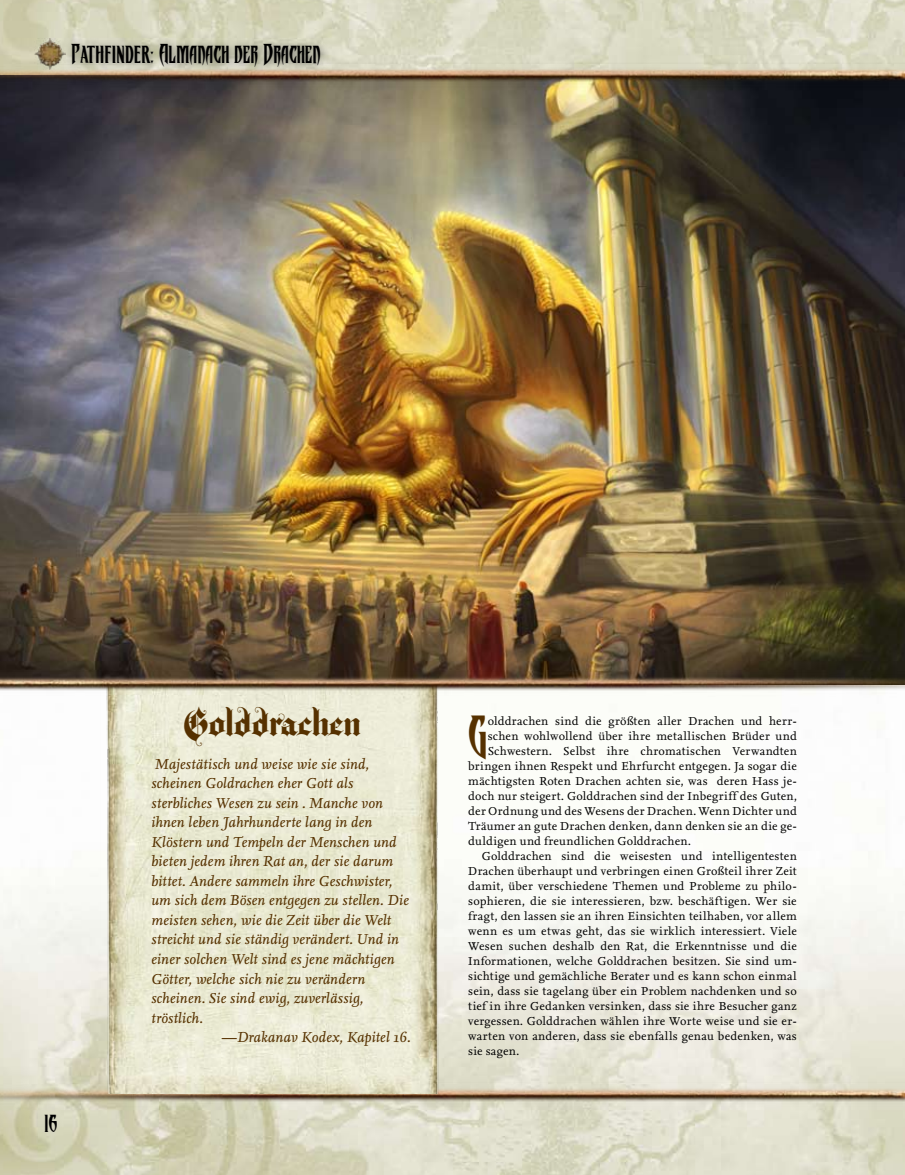
<style>
.page{position:relative;width:905px;height:1175px;background:#fff}
.page>*{position:absolute;margin:0;border:0;box-sizing:border-box;transform-origin:0 0}
.t1{font:49.5px "CC Treacherous Curves";color:#563100}
.t2{font:36px "Baroque Text JF";letter-spacing:-.01em;color:#563100;scale:.9 1}
.t3{font:24px "CC Treacherous Curves";color:#000}
.t4{font:italic 15px "Nexus Serif OT";letter-spacing:.01em;color:#563100}
.t5{font:12px "Nexus Serif OT";letter-spacing:.02em;color:#000}
.s1{font-family:"CC Treacherous Corners"}
</style>
<div class="page">
<img style="left:0;top:0;width:904px;height:1174px">
<img style="left:0;top:1073px;width:904px;height:40px">
<img style="left:0;top:54px;width:904px;height:21px">
<div style="left:65px;top:37px;width:264px;height:38px;background:#000;opacity:.45"></div>
<img style="left:34px;top:38px;width:32px;height:31px">
<img style="left:101px;top:702px;width:345px;height:392px">
<img style="left:0;top:75px;width:904px;height:588px">
<img style="left:0;top:663px;width:904px;height:39px">
<h3 class="t3" style="left:71px;top:39px;width:251px">P<span class="s1">ATHFINDER:</span> Almanach der Drachen</h3>
<h3 class="t3" style="left:44px;top:1108px;width:15px">16</h3>
<h2 class="t2" style="left:184px;top:700px;width:199px">Golddrachen</h2>
<h1 class="t1" style="left:468px;top:706px;width:21px">G</h1>
<p class="t5" style="left:487px;top:713px;width:311px">olddrachen sind die größten aller Drachen und herr-</p>
<p class="t5" style="left:487px;top:728px;width:310px">schen wohlwollend über ihre metallischen Brüder und</p>
<p class="t5" style="left:487px;top:743px;width:310px">Schwestern. Selbst ihre chromatischen Verwandten</p>
<p class="t5" style="left:468px;top:758px;width:330px">bringen ihnen Respekt und Ehrfurcht entgegen. Ja sogar die</p>
<p class="t5" style="left:468px;top:773px;width:330px">mächtigsten Roten Drachen achten sie, was deren Hass je-</p>
<p class="t5" style="left:468px;top:788px;width:330px">doch nur steigert. Golddrachen sind der Inbegriff des Guten,</p>
<p class="t5" style="left:468px;top:803px;width:330px">der Ordnung und des Wesens der Drachen. Wenn Dichter und</p>
<p class="t5" style="left:468px;top:818px;width:330px">Träumer an gute Drachen denken, dann denken sie an die ge-</p>
<p class="t5" style="left:468px;top:833px;width:224px">duldigen und freundlichen Golddrachen.</p>
<p class="t5" style="left:482px;top:848px;width:316px">Golddrachen sind die weisesten und intelligentesten</p>
<p class="t5" style="left:468px;top:863px;width:330px">Drachen überhaupt und verbringen einen Großteil ihrer Zeit</p>
<p class="t5" style="left:468px;top:878px;width:330px">damit, über verschiedene Themen und Probleme zu philo-</p>
<p class="t5" style="left:468px;top:893px;width:330px">sophieren, die sie interessieren, bzw. beschäftigen. Wer sie</p>
<p class="t5" style="left:468px;top:908px;width:330px">fragt, den lassen sie an ihren Einsichten teilhaben, vor allem</p>
<p class="t5" style="left:468px;top:923px;width:330px">wenn es um etwas geht, das sie wirklich interessiert. Viele</p>
<p class="t5" style="left:468px;top:938px;width:330px">Wesen suchen deshalb den Rat, die Erkenntnisse und die</p>
<p class="t5" style="left:468px;top:953px;width:330px">Informationen, welche Golddrachen besitzen. Sie sind um-</p>
<p class="t5" style="left:468px;top:968px;width:330px">sichtige und gemächliche Berater und es kann schon einmal</p>
<p class="t5" style="left:468px;top:983px;width:330px">sein, dass sie tagelang über ein Problem nachdenken und so</p>
<p class="t5" style="left:468px;top:998px;width:330px">tief in ihre Gedanken versinken, dass sie ihre Besucher ganz</p>
<p class="t5" style="left:468px;top:1013px;width:330px">vergessen. Golddrachen wählen ihre Worte weise und sie er-</p>
<p class="t5" style="left:468px;top:1028px;width:330px">warten von anderen, dass sie ebenfalls genau bedenken, was</p>
<p class="t5" style="left:468px;top:1043px;width:52px">sie sagen.</p>
<p class="t4" style="left:155px;top:754px;width:216px">Majestätisch und weise wie sie sind,</p>
<p class="t4" style="left:151px;top:774px;width:204px">scheinen Goldrachen eher Gott als</p>
<p class="t4" style="left:151px;top:793px;width:233px">sterbliches Wesen zu sein . Manche von</p>
<p class="t4" style="left:151px;top:813px;width:222px">ihnen leben Jahrhunderte lang in den</p>
<p class="t4" style="left:151px;top:832px;width:247px">Klöstern und Tempeln der Menschen und</p>
<p class="t4" style="left:151px;top:852px;width:243px">bieten jedem ihren Rat an, der sie darum</p>
<p class="t4" style="left:151px;top:871px;width:243px">bittet. Andere sammeln ihre Geschwister,</p>
<p class="t4" style="left:151px;top:891px;width:259px">um sich dem Bösen entgegen zu stellen. Die</p>
<p class="t4" style="left:151px;top:910px;width:241px">meisten sehen, wie die Zeit über die Welt</p>
<p class="t4" style="left:151px;top:930px;width:249px">streicht und sie ständig verändert. Und in</p>
<p class="t4" style="left:151px;top:949px;width:245px">einer solchen Welt sind es jene mächtigen</p>
<p class="t4" style="left:151px;top:969px;width:215px">Götter, welche sich nie zu verändern</p>
<p class="t4" style="left:151px;top:988px;width:214px">scheinen. Sie sind ewig, zuverlässig,</p>
<p class="t4" style="left:151px;top:1008px;width:53px">tröstlich.</p>
<p class="t4" style="left:221px;top:1027px;width:190px">—Drakanav Kodex, Kapitel 16.</p>
</div>
